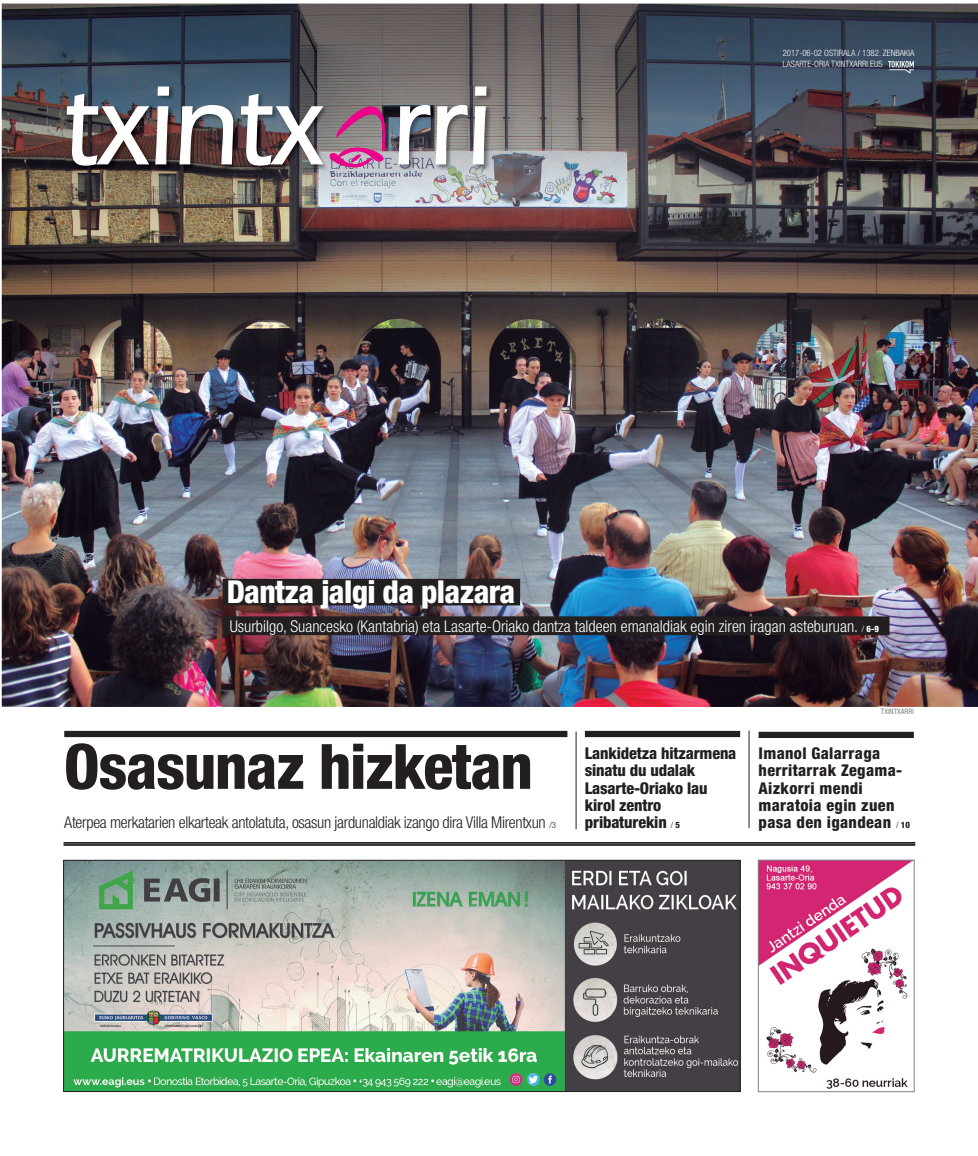
<style>
.page{position:relative;width:978px;height:1156px;background:#fff}
.page>*{position:absolute;margin:0;border:0;box-sizing:border-box;transform-origin:0 0}
.t1{font:800 condensed 62.5px "Helvetica Neue";letter-spacing:-.02em;color:#231f20}
.t2{font:800 condensed 31.62px "Helvetica Neue";letter-spacing:-.02em;color:#fff}
.t3{font:300 condensed 16.25px "Helvetica Neue";color:#fff}
.t4{font:300 condensed 16.25px "Helvetica Neue";letter-spacing:-.02em;color:#231f20}
.t5{font:800 condensed 16.25px/17.2px "Helvetica Neue";letter-spacing:.02em;color:#231f20}
.t6{font:800 condensed 16.25px/17.2px "Helvetica Neue";letter-spacing:-.01em;color:#231f20}
.t7{font:300 condensed 8.75px/11.2px "Helvetica Neue";color:#fff}
.t8{font:condensed 7.5px "Helvetica Neue";color:#808285}
.s1{font-size:8.75px}
.s2{font-weight:800;font-size:8.75px}
.s3{font-weight:300;font-size:8.75px}
</style>
<div class="page">
<img style="left:65px;top:861px;width:673px;height:228px">
<div style="left:63px;top:859px;width:677px;height:232px;border:1px solid #231f20"></div>
<hr style="left:63px;top:842px;width:852px;height:1px;background:#231f20">
<hr style="left:63px;top:844px;width:852px;height:1px;background:#231f20">
<img style="left:2px;top:4px;width:976px;height:702px">
<img style="left:900px;top:61px;width:14px;height:6px">
<div style="left:585px;top:730px;width:155px;height:7px;background:#231f20"></div>
<hr style="left:749px;top:730px;width:1px;height:97px;background:#231f20">
<div style="left:759px;top:731px;width:155px;height:6px;background:#231f20"></div>
<div style="left:64px;top:730px;width:503px;height:7px;background:#231f20"></div>
<hr style="left:576px;top:731px;width:1px;height:98px;background:#231f20">
<div style="left:223px;top:616px;width:666px;height:19px;background:#231f20"></div>
<div style="left:223px;top:578px;width:297px;height:27px;background:#231f20"></div>
<img style="left:66px;top:68px;width:421px;height:110px">
<img style="left:760px;top:861px;width:152px;height:228px">
<div style="left:758px;top:859px;width:156px;height:232px;border:1px solid #808285"></div>
<h2 class="t2" style="left:227px;top:572px;width:290px">Dantza jalgi da plazara</h2>
<p class="t7" style="left:783px;top:47px;width:133px">2017-06-02 OSTIRALA / 1382. ZENBAKIA<br>LASARTE-ORIA TXINTXARRI.EUS</p>
<p class="t3" style="left:230px;top:616px;width:651px">Usurbilgo, Suancesko (Kantabria) eta Lasarte-Oriako dantza taldeen emanaldiak egin ziren iragan asteburuan. <span class="s1">/</span> <span class="s2">6-9</span></p>
<h1 class="t1" style="left:64px;top:727px;width:471px">Osasunaz hizketan</h1>
<p class="t4" style="left:64px;top:813px;width:493px">Aterpea merkatarien elkarteak antolatuta, osasun jardunaldiak izango dira Villa Mirentxun <span class="s1">/3</span></p>
<p class="t6" style="left:585px;top:744px;width:153px">Lankidetza hitzarmena sinatu du udalak<br>Lasarte-Oriako lau kirol zentro pribaturekin <span class="s3">/</span> <span class="s1">5</span></p>
<p class="t8" style="left:881px;top:706px;width:34px">TXINTXARRI</p>
<p class="t5" style="left:759px;top:744px;width:153px">Imanol Galarraga herritarrak Zegama-<br>Aizkorri mendi maratoia egin zuen pasa den igandean <span class="s3">/</span> <span class="s1">10</span></p>
</div>
